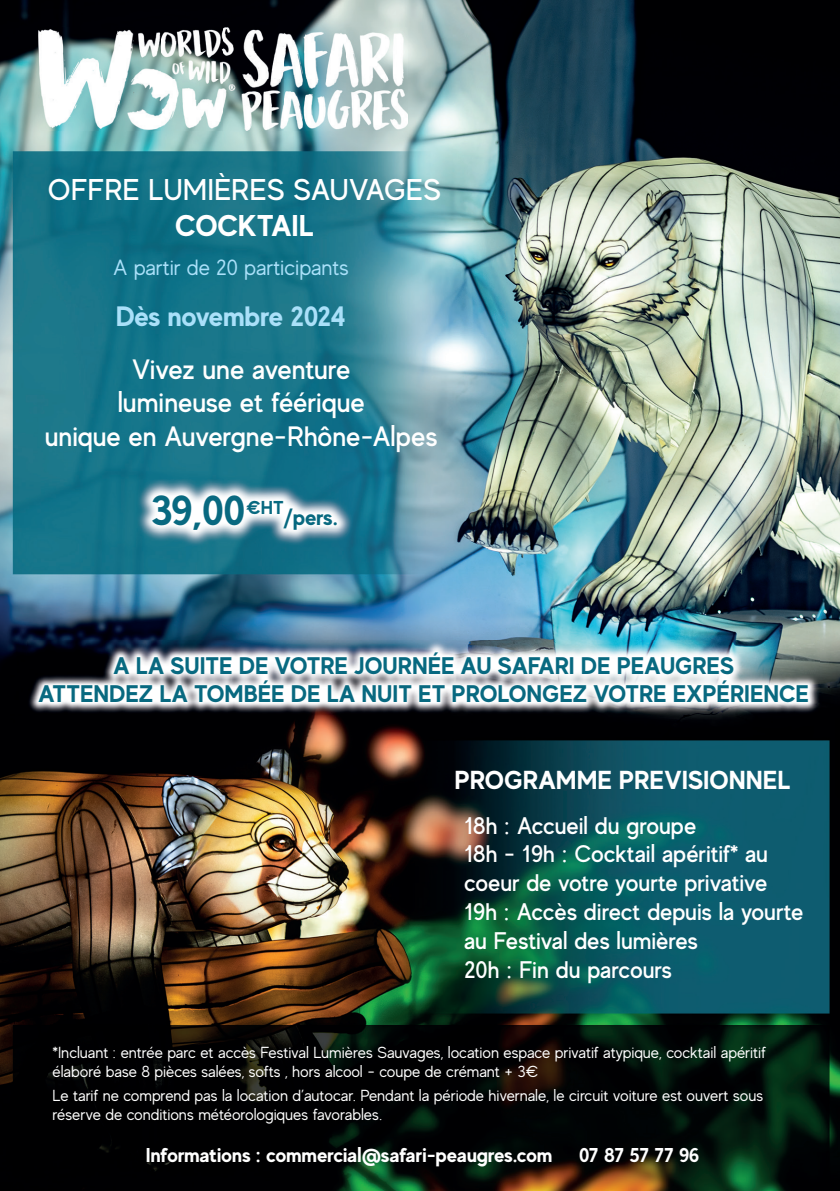
<style>
.page{position:relative;width:840px;height:1191px;background:#fff}
.page>*{position:absolute;margin:0;border:0;box-sizing:border-box;transform-origin:0 0}
.t1{font:700 42px "MADE Evolve Sans";color:#086980}
.t2{font:500 30px "MADE Evolve Sans";color:#fff}
.t3{font:700 30px "MADE Evolve Sans";color:#fff}
.t4{font:500 28px/33.6px "MADE Evolve Sans";letter-spacing:-.005em;color:#fff;text-align:center}
.t5{font:700 28px "MADE Evolve Sans";letter-spacing:-.01em;color:#aae0f9}
.t6{font:700 26px "MADE Evolve Sans";color:#fff}
.t7{font:500 24px/28.8px "MADE Evolve Sans";letter-spacing:-.005em;color:#fff}
.t8{font:700 24px/28.8px "MADE Evolve Sans";color:#086980;text-align:center}
.t9{font:22px "MADE Evolve Sans";color:#aae0f9}
.t10{font:700 22px "MADE Evolve Sans";color:#086980}
.t11{font:700 20px "MADE Evolve Sans";color:#fff}
.t12{font:700 18.6px "MADE Evolve Sans";color:#086980}
.t13{font:16px/19.2px "MADE Evolve Sans";color:#fff}
</style>
<div class="page">
<img style="left:0;top:0;width:839px;height:1191px">
<img style="left:136px;top:479px;width:216px;height:67px">
<img style="left:27px;top:640px;width:792px;height:74px">
<img style="left:38px;top:28px;width:370px;height:103px">
<h2 class="t2" style="left:48px;top:171px;width:394px">OFFRE LUMIÈRES SAUVAGES</h2>
<h2 class="t3" style="left:175px;top:207px;width:140px">COCKTAIL</h2>
<h3 class="t9" style="left:113px;top:254px;width:237px">A partir de 20 participants</h3>
<h3 class="t5" style="left:116px;top:298px;width:231px">Dès novembre 2024</h3>
<h3 class="t4" style="left:45px;top:351px;width:394px">Vivez une aventure<br>lumineuse et féérique<br>unique en Auvergne-Rhône-Alpes</h3>
<h1 class="t1" style="left:151px;top:483px;width:96px">39,00</h1>
<p class="t12" style="left:246px;top:496px;width:39px">€HT</p>
<h3 class="t10" style="left:283px;top:503px;width:55px">/pers.</h3>
<h3 class="t8" style="left:38px;top:650px;width:771px">A LA SUITE DE VOTRE JOURNÉE AU SAFARI DE PEAUGRES<br>ATTENDEZ LA TOMBÉE DE LA NUIT ET PROLONGEZ VOTRE EXPÉRIENCE</h3>
<h3 class="t6" style="left:454px;top:763px;width:337px">PROGRAMME PREVISIONNEL</h3>
<h3 class="t7" style="left:463px;top:810px;width:341px">18h : Accueil du groupe<br>18h - 19h : Cocktail apéritif* au coeur de votre yourte privative<br>19h : Accès direct depuis la yourte au Festival des lumières<br>20h : Fin du parcours</h3>
<p class="t13" style="left:52px;top:1042px;width:714px">*Incluant : entrée parc et accès Festival Lumières Sauvages, location espace privatif atypique, cocktail apéritif élaboré base 8 pièces salées, softs , hors alcool - coupe de crémant + 3€</p>
<p class="t13" style="left:52px;top:1085px;width:711px">Le tarif ne comprend pas la location d’autocar. Pendant la période hivernale, le circuit voiture est ouvert sous réserve de conditions météorologiques favorables.</p>
<p class="t11" style="left:146px;top:1142px;width:408px">Informations : commercial@safari-peaugres.com</p>
<p class="t11" style="left:578px;top:1142px;width:122px">07 87 57 77 96</p>
</div>
